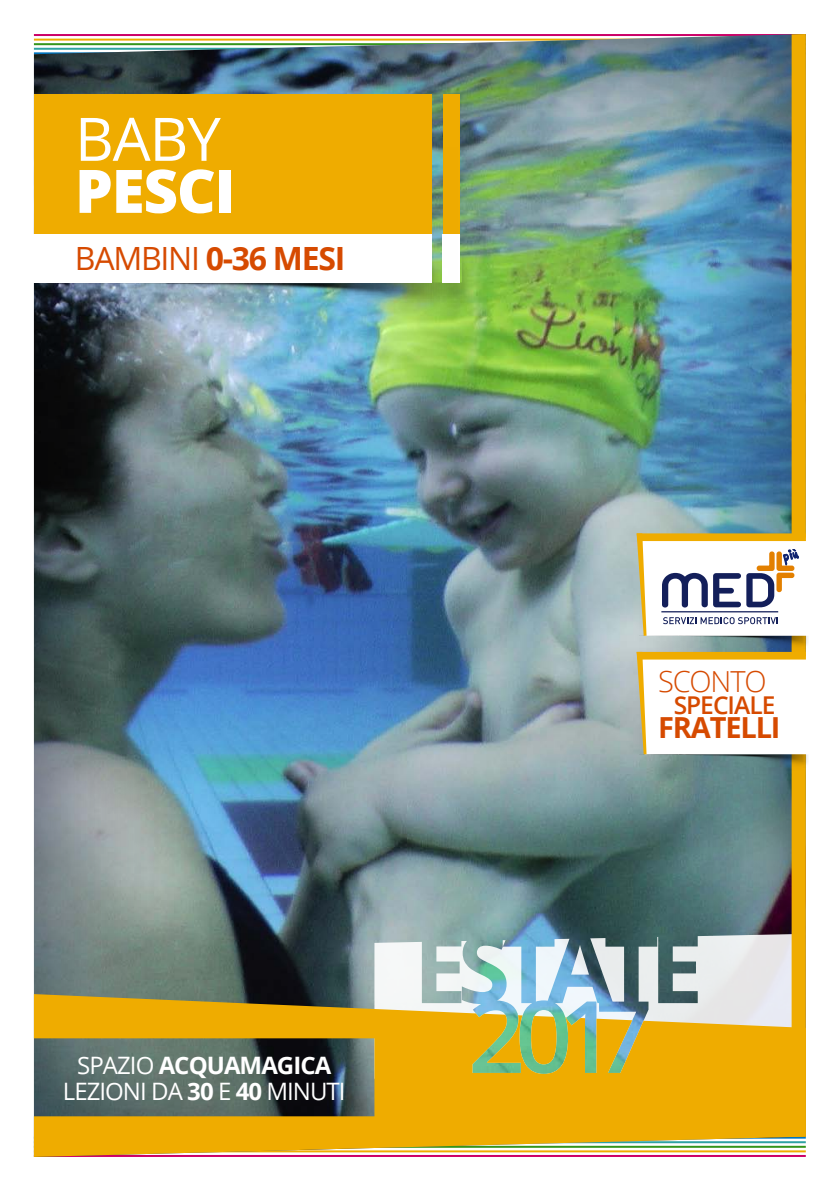
<style>
.page{position:relative;width:840px;height:1191px;background:#fff}
.page>*{position:absolute;margin:0;border:0;box-sizing:border-box;transform-origin:0 0}
.t1{font:800 60px "Open Sans";letter-spacing:-.02em;color:#fff}
.t2{font:60px "Open Sans";color:#fff}
.t3{font:700 32px "Open Sans";letter-spacing:-.04em;color:#d64a00}
.t4{font:700 29px "Open Sans";letter-spacing:-.04em;color:#d64a00}
.t5{font:300 29px "Open Sans";letter-spacing:-.04em;color:#d64a00}
.t6{font:600 24.6px "Open Sans";letter-spacing:-.04em;color:#d64a00}
.t7{font:24px/26px "Open Sans";letter-spacing:-.04em;color:#fff;text-align:center}
.s1{font-weight:400}
.s2{font-weight:700}
</style>
<div class="page">
<div style="left:34px;top:34px;width:771px;height:1123px;background:#0a123f;opacity:.75"></div>
<svg style="left:374px;top:934px;width:417px;height:56px"></svg>
<svg style="left:34px;top:990px;width:771px;height:167px;background:#bc9c38"></svg>
<div style="left:791px;top:34px;width:14px;height:1103px;background:#efac00"></div>
<img style="left:639px;top:636px;width:169px;height:16px">
<svg style="left:636px;top:533px;width:170px;height:103px"></svg>
<img style="left:639px;top:754px;width:169px;height:16px">
<svg style="left:636px;top:652px;width:170px;height:102px"></svg>
<img style="left:457px;top:148px;width:30px;height:171px">
<div style="left:443px;top:94px;width:16px;height:145px;background:#efac00"></div>
<div style="left:442px;top:234px;width:17px;height:49px;background:#fff"></div>
<img style="left:34px;top:148px;width:423px;height:171px">
<div style="left:34px;top:94px;width:397px;height:145px;background:#efac00"></div>
<div style="left:24px;top:234px;width:407px;height:49px;background:#fff"></div>
<h1 class="t2" style="left:75px;top:98px;width:147px">BABY</h1>
<h1 class="t1" style="left:75px;top:145px;width:162px">PESCI</h1>
<h2 class="t3" style="left:75px;top:236px;width:272px"><span class="s1">BAMBI NI</span> 0-36 MESI</h2>
<p class="t7" style="left:63px;top:1051px;width:279px">SPAZIO <span class="s2">ACQUAMAGICA<br></span>LEZIONI DA <span class="s2">30</span> E <span class="s2">40</span> MI NUTI</p>
<p class="t5" style="left:657px;top:661px;width:110px">SCONTO</p>
<p class="t6" style="left:673px;top:688px;width:103px">SPECIALE</p>
<p class="t4" style="left:657px;top:707px;width:124px">FRATELLI</p>
</div>
